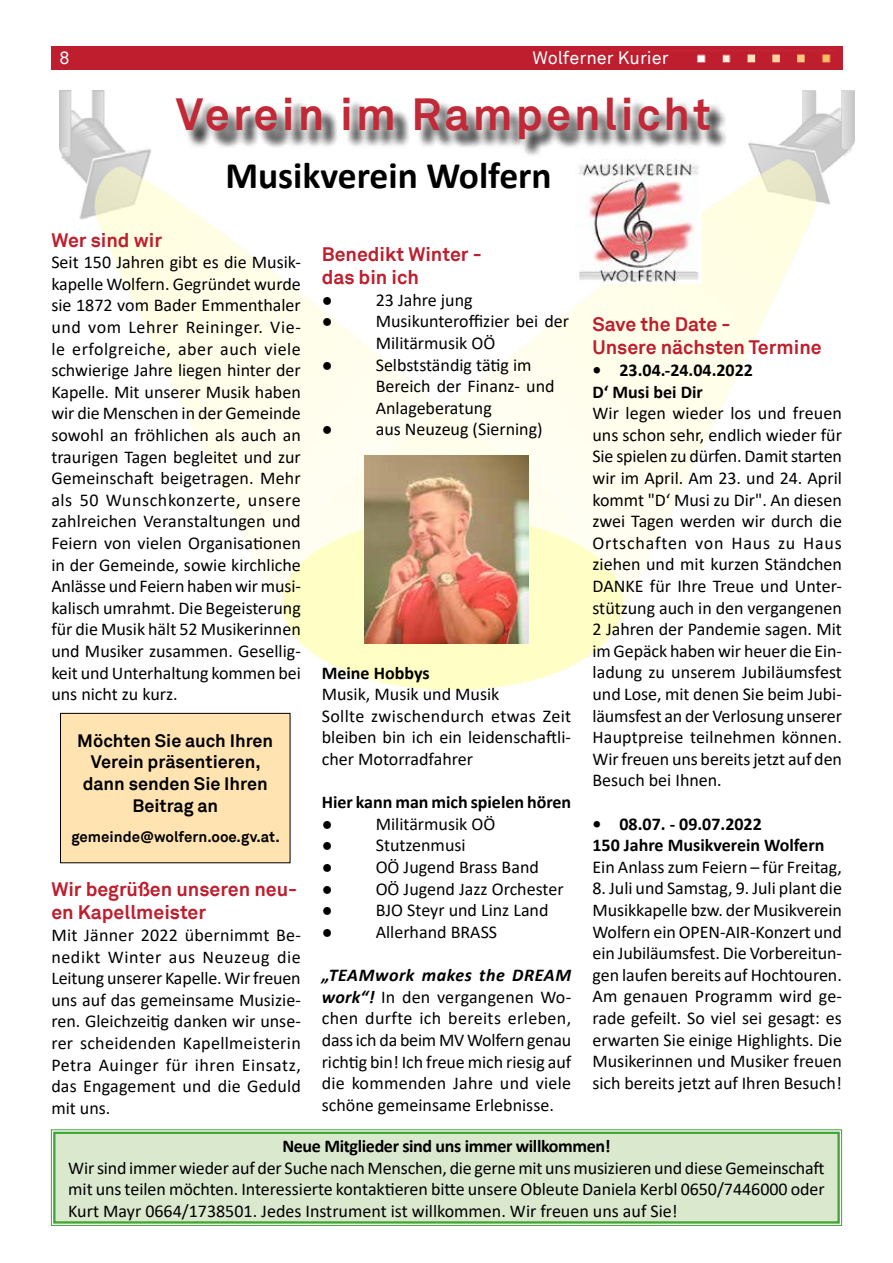
<style>
.page{position:relative;width:893px;height:1263px;background:#fff}
.page>*{position:absolute;margin:0;border:0;box-sizing:border-box;transform-origin:0 0}
.t1{font:700 45px "Akkurat OEVP";letter-spacing:.07em;color:#be1e2d}
.t2{font:700 37.5px "Calibri";color:#000}
.t3{font:700 19.5px/23.4px "Akkurat OEVP";color:#be1e2d}
.t4{font:18px/21.6px "Calibri";color:#000;text-align:justify}
.t5{font:700 18px/21.6px "Calibri";color:#000}
.t6{font:700 18px/21.6px "Akkurat OEVP";color:#000;text-align:center}
.t7{font:700 18px "Calibri";letter-spacing:-.02em;color:#000}
.t8{font:18px "Akkurat OEVP";color:#fff}
.t9{font:700 15px "Akkurat OEVP";color:#000}
.s1{font-weight:700;font-style:italic}
</style>
<div class="page">
<img style="left:60px;top:90px;width:795px;height:600px">
<svg style="left:51px;top:1129px;width:791px;height:97px;background:#d5e6ca"></svg>
<div style="left:53px;top:1132px;width:787px;height:91px;border:2px solid #3fa535"></div>
<div style="left:162px;top:83px;width:571px;height:81px;background:#fff"></div>
<div style="left:179px;top:100px;width:549px;height:57px;background:#000;opacity:.75"></div>
<div style="left:167px;top:88px;width:552px;height:61px;background:#fff;opacity:.75"></div>
<img style="left:576px;top:159px;width:125px;height:124px">
<img style="left:365px;top:456px;width:163px;height:187px">
<div style="left:61px;top:713px;width:229px;height:150px;background:#ffe4b1"></div>
<div style="left:60px;top:713px;width:230px;height:150px;border:1px solid #000"></div>
<div style="left:51px;top:47px;width:791px;height:23px;background:#be1e2d"></div>
<img style="left:696px;top:54px;width:135px;height:9px">
<p class="t8" style="left:60px;top:47px;width:12px">8</p>
<p class="t8" style="left:533px;top:47px;width:138px">Wolferner Kurier</p>
<h1 class="t1" style="left:176px;top:86px;width:537px">Verein im Rampenlicht</h1>
<h2 class="t2" style="left:225px;top:149px;width:328px">Musikverein Wolfern</h2>
<p class="t3" style="left:51px;top:228px;width:112px">Wer sind wir</p>
<p class="t4" style="left:51px;top:251px;width:251px">Seit 150 Jahren gibt es die Musik&shy;kapelle Wolfern. Gegründet wurde sie 1872 vom Bader Emmenthaler und vom Lehrer Reininger. Vie&shy;le erfolgreiche, aber auch viele schwierige Jahre liegen hinter der Kapelle. Mit unserer Musik haben wir die Menschen in der Gemeinde sowohl an fröhlichen als auch an traurigen Tagen begleitet und zur Gemeinschaft beigetragen. Mehr als 50 Wunschkonzerte, unsere zahlreichen Veranstaltungen und Feiern von vielen Organisationen in der Gemeinde, sowie kirchliche Anlässe und Feiern haben wir musi&shy;kalisch umrahmt. Die Begeisterung für die Musik hält 52 Musikerinnen und Musiker zusammen. Gesellig&shy;keit und Unterhaltung kommen bei uns nicht zu kurz.</p>
<p class="t6" style="left:77px;top:730px;width:197px">Möchten Sie auch Ihren<br>Verein präsentieren, dann senden Sie Ihren<br>Beitrag an</p>
<p class="t9" style="left:71px;top:827px;width:210px">gemeinde@wolfern.ooe.gv.at.</p>
<p class="t3" style="left:51px;top:877px;width:247px">Wir begrüßen unseren neu&shy;en Kapellmeister</p>
<p class="t4" style="left:51px;top:924px;width:251px">Mit Jänner 2022 übernimmt Be&shy;nedikt Winter aus Neuzeug die Leitung unserer Kapelle. Wir freuen uns auf das gemeinsame Musizie&shy;ren. Gleichzeitig danken wir unse&shy;rer scheidenden Kapellmeisterin Petra Auinger für ihren Einsatz, das Engagement und die Geduld mit uns.</p>
<p class="t3" style="left:322px;top:242px;width:161px">Benedikt Winter - das bin ich</p>
<p class="t4" style="left:322px;top:288px;width:152px">● 23 Jahre jung</p>
<p class="t4" style="left:376px;top:310px;width:195px;text-indent:-54px">● Musikunteroffizier bei der<br>Militärmusik OÖ</p>
<p class="t4" style="left:376px;top:353px;width:180px;text-align:left;text-indent:-54px">● Selbstständig tätig im<br>Bereich der Finanz- und<br>Anlageberatung</p>
<p class="t4" style="left:322px;top:418px;width:222px">● aus Neuzeug (Sierning)</p>
<p class="t5" style="left:322px;top:662px;width:109px">Meine Hobbys</p>
<p class="t4" style="left:322px;top:683px;width:251px;text-align:left">Musik, Musik und Musik<br>Sollte zwischendurch etwas Zeit bleiben bin ich ein leidenschaftli&shy;cher Motorradfahrer</p>
<p class="t5" style="left:322px;top:791px;width:251px">Hier kann man mich spielen hören</p>
<p class="t4" style="left:322px;top:813px;width:175px">● Militärmusik OÖ</p>
<p class="t4" style="left:322px;top:834px;width:145px">● Stutzenmusi</p>
<p class="t4" style="left:322px;top:856px;width:219px">● OÖ Jugend Brass Band</p>
<p class="t4" style="left:322px;top:877px;width:243px">● OÖ Jugend Jazz Orchester</p>
<p class="t4" style="left:322px;top:899px;width:228px">● BJO Steyr und Linz Land</p>
<p class="t4" style="left:322px;top:921px;width:177px">● Allerhand BRASS</p>
<p class="t4" style="left:322px;top:964px;width:251px"><span class="s1">„TEAMwork makes the DREAM work“!</span> In den vergangenen Wo&shy;chen durfte ich bereits erleben, dass ich da beim MV Wolfern genau richtig bin! Ich freue mich riesig auf die kommenden Jahre und viele schöne gemeinsame Erlebnisse.</p>
<p class="t3" style="left:592px;top:312px;width:231px">Save the Date -<br>Unsere nächsten Termine</p>
<p class="t5" style="left:592px;top:359px;width:162px">• 23.04.-24.04.2022<br>D‘ Musi bei Dir</p>
<p class="t4" style="left:592px;top:402px;width:251px">Wir legen wieder los und freuen uns schon sehr, endlich wieder für Sie spielen zu dürfen. Damit starten wir im April. Am 23. und 24. April kommt "D‘ Musi zu Dir". An diesen zwei Tagen werden wir durch die Ortschaften von Haus zu Haus ziehen und mit kurzen Ständchen DANKE für Ihre Treue und Unter&shy;stützung auch in den vergangenen 2 Jahren der Pandemie sagen. Mit im Gepäck haben wir heuer die Ein&shy;ladung zu unserem Jubiläumsfest und Lose, mit denen Sie beim Jubi&shy;läumsfest an der Verlosung unserer Hauptpreise teilnehmen können.<br>Wir freuen uns bereits jetzt auf den Besuch bei Ihnen.</p>
<p class="t5" style="left:592px;top:812px;width:233px">• 08.07. - 09.07.2022<br>150 Jahre Musikverein Wolfern</p>
<p class="t4" style="left:592px;top:855px;width:251px">Ein Anlass zum Feiern – für Freitag,</p>
<p class="t4" style="left:592px;top:877px;width:251px">8. Juli und Samstag, 9. Juli plant die Musikkapelle bzw. der Musikverein Wolfern ein OPEN-AIR-Konzert und ein Jubiläumsfest. Die Vorbereitun&shy;gen laufen bereits auf Hochtouren.<br>Am genauen Programm wird ge&shy;rade gefeilt. So viel sei gesagt: es erwarten Sie einige Highlights. Die Musikerinnen und Musiker freuen sich bereits jetzt auf Ihren Besuch!</p>
<p class="t7" style="left:282px;top:1133px;width:330px">Neue Mitglieder sind uns immer willkommen!</p>
<p class="t4" style="left:68px;top:1156px;width:758px">Wir sind immer wieder auf der Suche nach Menschen, die gerne mit uns musizieren und diese Gemeinschaft mit uns teilen möchten. Interessierte kontaktieren bitte unsere Obleute Daniela Kerbl 0650/7446000 oder Kurt Mayr 0664/1738501. Jedes Instrument ist willkommen. Wir freuen uns auf Sie!</p>
</div>
